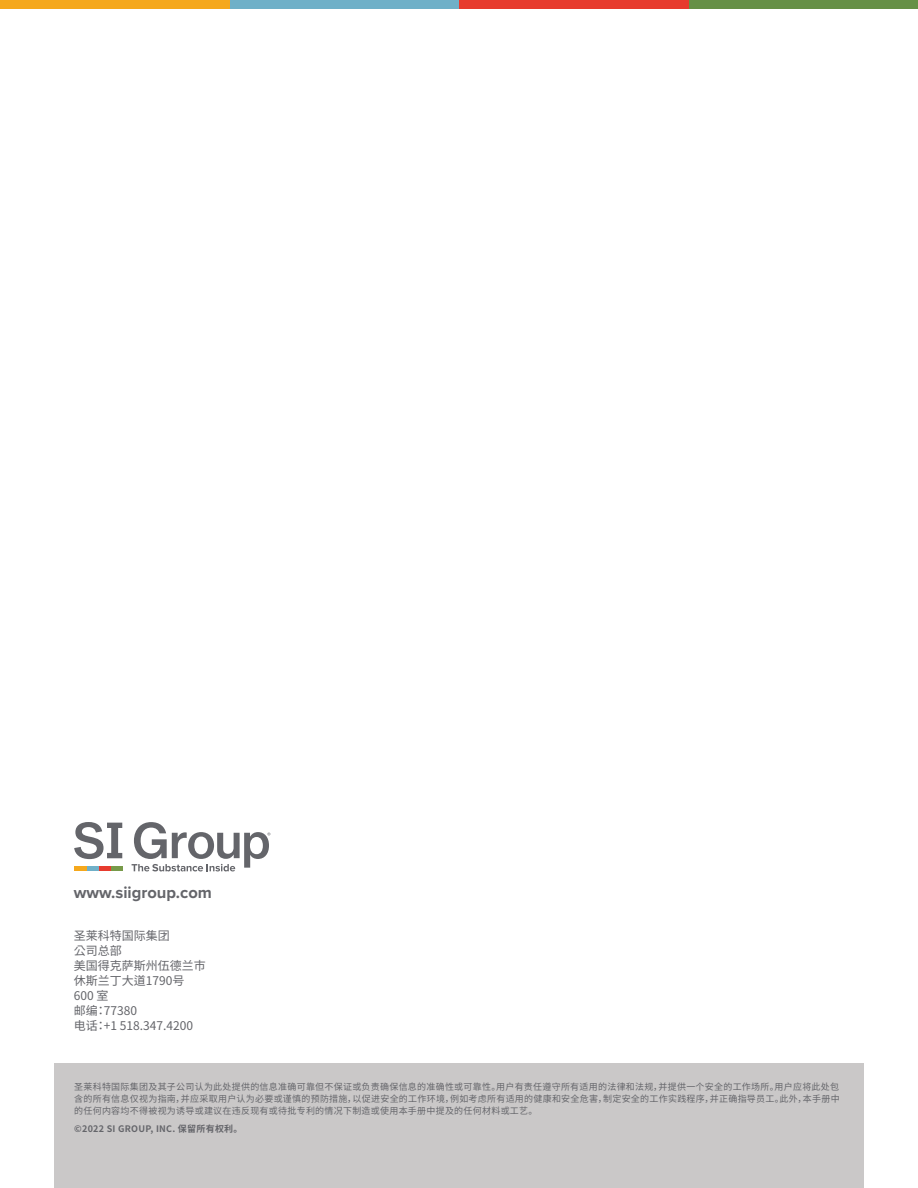
<style>
.page{position:relative;width:918px;height:1188px;background:#fff}
.page>*{position:absolute;margin:0;border:0;box-sizing:border-box;transform-origin:0 0}
.t1{font:700 16.5px "Proxima Nova";color:#64656a}
.t2{font:12px/15px "Noto Sans CJ Kkr";color:#64656a}
.t3{font:9px/12px "Noto Sans CJ Ksc";letter-spacing:.03em;color:#64656a;text-align:justify}
.t4{font:700 9px "Noto Sans CJ Ksc";letter-spacing:.03em;color:#64656a}
</style>
<div class="page">
<div style="left:689px;top:0;width:229px;height:8px;background:#669046"></div>
<div style="left:459px;top:0;width:230px;height:9px;background:#e73b2e"></div>
<div style="left:230px;top:0;width:229px;height:8px;background:#6fb0c8"></div>
<div style="left:0;top:0;width:230px;height:9px;background:#f5a81c"></div>
<svg style="left:74px;top:822px;width:48px;height:37px"></svg>
<svg style="left:132px;top:822px;width:138px;height:49px"></svg>
<div style="left:110px;top:866px;width:12px;height:5px;background:#779a49"></div>
<div style="left:98px;top:866px;width:12px;height:5px;background:#e73b2e"></div>
<div style="left:86px;top:866px;width:12px;height:5px;background:#6fb0c8"></div>
<div style="left:74px;top:866px;width:12px;height:5px;background:#f5a81c"></div>
<div style="left:54px;top:1063px;width:810px;height:125px;background:#cac8c8"></div>
<p class="t1" style="left:74px;top:880px;width:140px">www.siigroup.com</p>
<p class="t2" style="left:74px;top:928px;width:133px">圣莱科特国际集团<br>公司总部<br>美国得克萨斯州伍德兰市休斯兰丁大道1790号<br>600 室<br>邮编：77380<br>电话：+1 518.347.4200</p>
<p class="t3" style="left:74px;top:1081px;width:767px">圣莱科特国际集团及其子公司认为此处提供的信息准确可靠但不保证或负责确保信息的准确性或可靠性。用户有责任遵守所有适用的法律和法规，并提供一个安全的工作场所。用户应将此处包含的所有信息仅视为指南，并应采取用户认为必要或谨慎的预防措施，以促进安全的工作环境，例如考虑所有适用的健康和安全危害，制定安全的工作实践程序，并正确指导员工。此外，本手册中的任何内容均不得被视为诱导或建议在违反现有或待批专利的情况下制造或使用本手册中提及的任何材料或工艺。</p>
<p class="t4" style="left:74px;top:1123px;width:170px">©2022 SI GROUP, INC. 保留所有权利。</p>
</div>
